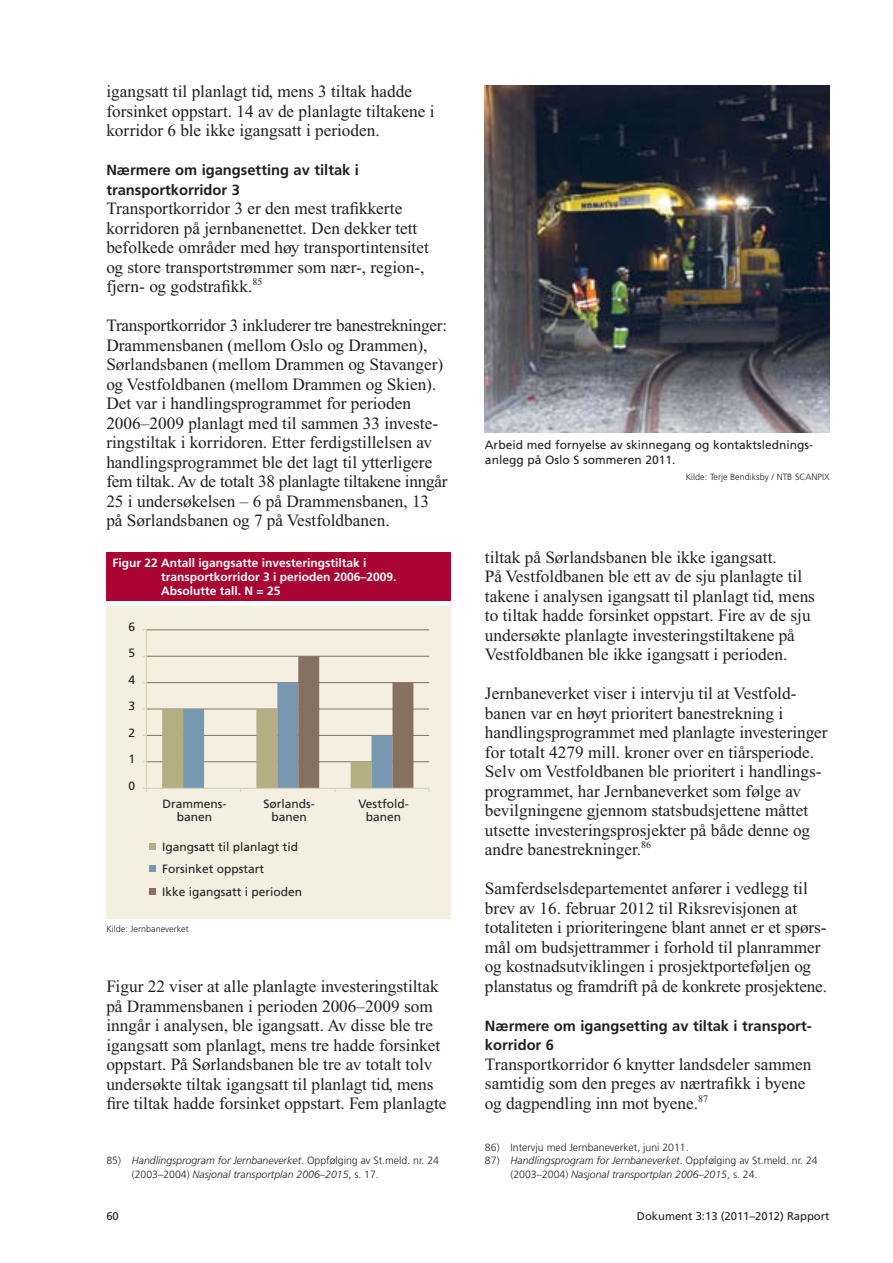
<style>
.page{position:relative;width:893px;height:1263px;background:#fff}
.page>*{position:absolute;margin:0;border:0;box-sizing:border-box;transform-origin:0 0}
.t1{font:17.25px/19.5px "Times New Roman PS Std";color:#231f20}
.t2{font:700 14.7px/19.5px "Frutiger LT Std";color:#231f20}
.t3{font:12px/13.5px "Frutiger LT Std";color:#231f20;text-align:center}
.t4{font:700 12px/14.4px "Frutiger LT Std";color:#fff}
.t5{font:11.25px "Frutiger LT Std";color:#231f20}
.t6{font:italic 300 10.5px/13.5px "Frutiger LT Std";color:#231f20}
.t7{font:300 10.5px "Frutiger LT Std";color:#231f20}
.t8{font:300 9px "Frutiger LT Std";color:#231f20}
.s1{font-style:normal}
</style>
<div class="page">
<div style="left:106px;top:552px;width:345px;height:49px;background:#a90432"></div>
<div style="left:106px;top:606px;width:345px;height:312px;background:#f5efe2"></div>
<hr style="left:146px;top:762px;width:283px;height:1px;background:#867161">
<hr style="left:146px;top:735px;width:283px;height:1px;background:#867161">
<hr style="left:146px;top:709px;width:283px;height:1px;background:#867161">
<hr style="left:146px;top:682px;width:283px;height:1px;background:#867161">
<hr style="left:146px;top:656px;width:283px;height:1px;background:#867161">
<hr style="left:146px;top:630px;width:283px;height:1px;background:#867161">
<hr style="left:146px;top:630px;width:1px;height:158px;background:#d8d0bb">
<hr style="left:146px;top:788px;width:283px;height:1px;background:#d8d0bb">
<svg style="left:162px;top:656px;width:251px;height:136px"></svg>
<div style="left:149px;top:843px;width:7px;height:7px;background:#b5ae82"></div>
<div style="left:149px;top:865px;width:7px;height:7px;background:#7898b2"></div>
<div style="left:149px;top:888px;width:7px;height:6px;background:#867161"></div>
<img style="left:485px;top:85px;width:344px;height:348px">
<p class="t1" style="left:106px;top:83px;width:330px">igangsatt til planlagt tid, mens 3 tiltak hadde forsinket oppstart. 14 av de planlagte tiltakene i korridor 6 ble ikke igangsatt i perioden.</p>
<p class="t2" style="left:106px;top:161px;width:254px">Nærmere om igangsetting av tiltak i transportkorridor 3</p>
<p class="t1" style="left:106px;top:200px;width:324px">Transportkorridor 3 er den mest trafikkerte korridoren på jernbanenettet. Den dekker tett befolkede områder med høy transportintensitet og store transportstrømmer som nær-, region-, fjern- og godstrafikk.<sup>85</sup></p>
<p class="t1" style="left:106px;top:317px;width:343px">Transportkorridor 3 inkluderer tre banestrekninger:<br>Drammensbanen (mellom Oslo og Drammen), Sørlandsbanen (mellom Drammen og Stavanger) og Vestfoldbanen (mellom Drammen og Skien).<br>Det var i handlingsprogrammet for perioden 2006–2009 planlagt med til sammen 33 investe&shy;ringstiltak i korridoren. Etter ferdigstillelsen av handlingsprogrammet ble det lagt til ytterligere fem tiltak. Av de totalt 38 planlagte tiltakene inngår 25 i undersøkelsen – 6 på Drammensbanen, 13 på Sørlandsbanen og 7 på Vestfoldbanen.</p>
<p class="t4" style="left:161px;top:556px;width:237px;text-indent:-49px">Figur 22 Antall igangsatte investeringstiltak i transportkorridor 3 i perioden 2006–2009.<br>Absolutte tall. N = 25</p>
<p class="t3" style="left:128px;top:621px;width:8px">6</p>
<p class="t3" style="left:128px;top:648px;width:8px">5</p>
<p class="t3" style="left:128px;top:674px;width:8px">4</p>
<p class="t3" style="left:128px;top:700px;width:8px">3</p>
<p class="t3" style="left:128px;top:727px;width:8px">2</p>
<p class="t3" style="left:128px;top:753px;width:8px">1</p>
<p class="t3" style="left:128px;top:780px;width:8px">0</p>
<p class="t3" style="left:162px;top:798px;width:66px">Drammens&shy;banen</p>
<p class="t3" style="left:263px;top:798px;width:53px">Sørlands&shy;banen</p>
<p class="t3" style="left:358px;top:798px;width:52px">Vestfold&shy;banen</p>
<p class="t3" style="left:162px;top:841px;width:138px">Igangsatt til planlagt tid</p>
<p class="t3" style="left:162px;top:859px;width:142px;line-height:22.4px;text-align:left">Forsinket oppstart<br>Ikke igangsatt i perioden</p>
<p class="t8" style="left:106px;top:925px;width:84px">Kilde: Jernbaneverket</p>
<p class="t1" style="left:106px;top:978px;width:341px">Figur 22 viser at alle planlagte investeringstiltak på Drammensbanen i perioden 2006–2009 som inngår i analysen, ble igangsatt. Av disse ble tre igangsatt som planlagt, mens tre hadde forsinket oppstart. På Sørlandsbanen ble tre av totalt tolv undersøkte tiltak igangsatt til planlagt tid, mens fire tiltak hadde forsinket oppstart. Fem planlagte</p>
<p class="t6" style="left:132px;top:1155px;width:309px;text-indent:-26px"><span class="s1">85)</span> Handlingsprogram for Jernbaneverket<span class="s1">. Oppfølging av St.meld. nr. 24 (2003–2004)</span> Nasjonal transportplan 2006–2015<span class="s1">, s. 17.</span></p>
<p class="t3" style="left:485px;top:438px;width:330px;line-height:15.3px;text-align:left">Arbeid med fornyelse av skinnegang og kontakts lednings&shy;anlegg på Oslo S sommeren 2011.</p>
<p class="t8" style="left:685px;top:473px;width:145px">Kilde: Terje Bendiksby / NTB SCANPIX</p>
<p class="t1" style="left:485px;top:549px;width:331px">tiltak på Sørlandsbanen ble ikke igangsatt.<br>På Vestfoldbanen ble ett av de sju planlagte til takene i analysen igangsatt til planlagt tid, mens to tiltak hadde forsinket oppstart. Fire av de sju undersøkte planlagte investeringstiltakene på Vestfoldbanen ble ikke igangsatt i perioden.</p>
<p class="t1" style="left:485px;top:685px;width:344px">Jernbaneverket viser i intervju til at Vestfold&shy;banen var en høyt prioritert banestrekning i handlingsprogrammet med planlagte investeringer for totalt 4279 mill. kroner over en tiårsperiode.<br>Selv om Vestfoldbanen ble prioritert i handlings&shy;programmet, har Jernbaneverket som følge av bevilgningene gjennom statsbudsjettene måttet utsette investeringsprosjekter på både denne og andre banestrekninger.<sup>86</sup></p>
<p class="t1" style="left:485px;top:880px;width:343px">Samferdselsdepartementet anfører i vedlegg til brev av 16. februar 2012 til Riksrevisjonen at totaliteten i prioriteringene blant annet er et spørs&shy;mål om budsjettrammer i forhold til planrammer og kostnadsutviklingen i prosjektporteføljen og planstatus og framdrift på de konkrete prosjektene.</p>
<p class="t2" style="left:485px;top:1017px;width:328px">Nærmere om igangsetting av tiltak i transport&shy;korridor 6</p>
<p class="t1" style="left:485px;top:1056px;width:328px">Transportkorridor 6 knytter landsdeler sammen samtidig som den preges av nærtrafikk i byene og dagpendling inn mot byene.<sup>87</sup></p>
<p class="t7" style="left:485px;top:1143px;width:205px">86) Intervju med Jernbaneverket, juni 2011.</p>
<p class="t6" style="left:510px;top:1155px;width:309px;text-indent:-26px"><span class="s1">87)</span> Handlingsprogram for Jernbaneverket<span class="s1">. Oppfølging av St.meld. nr. 24 (2003–2004)</span> Nasjonal transportplan 2006–2015<span class="s1">, s. 24.</span></p>
<p class="t5" style="left:106px;top:1212px;width:14px">60</p>
<p class="t5" style="left:637px;top:1212px;width:194px">Dokument 3:13 (2011–2012) Rapport</p>
</div>
